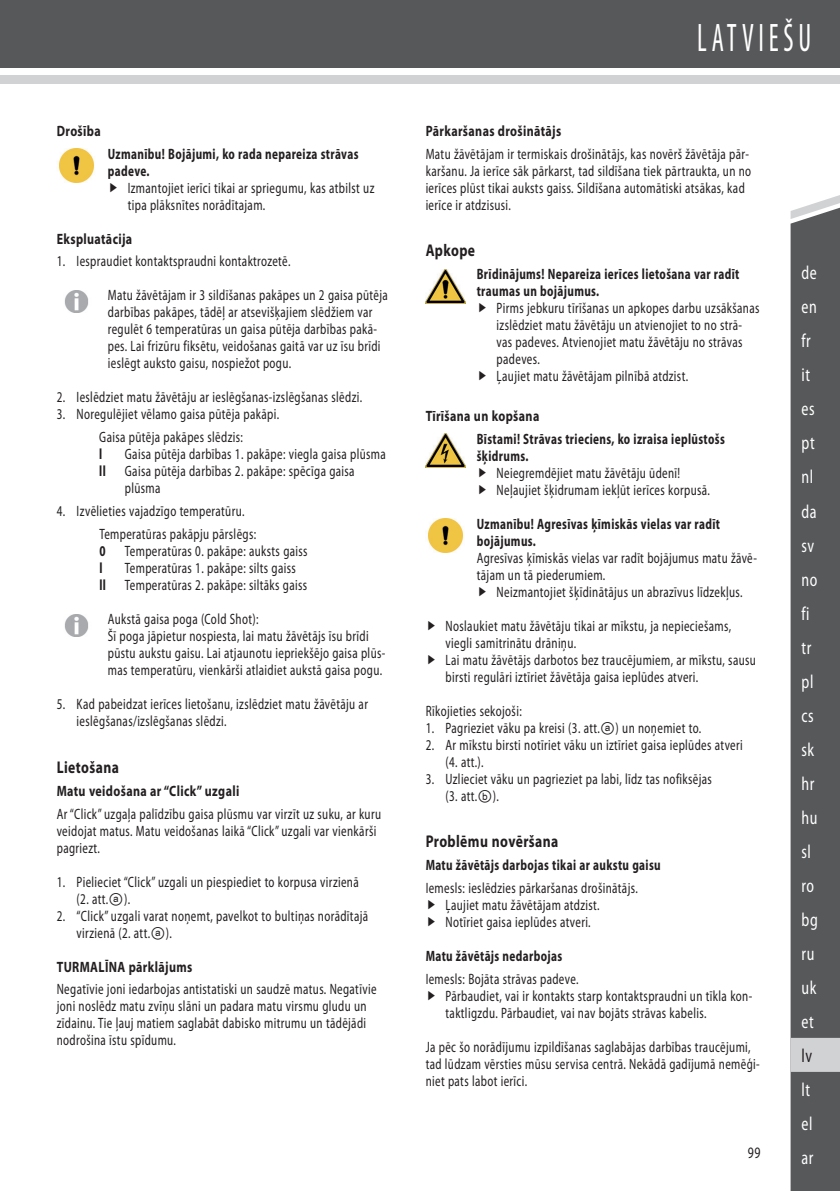
<style>
.page{position:relative;width:840px;height:1191px;background:#fff}
.page>*{position:absolute;margin:0;border:0;box-sizing:border-box;transform-origin:0 0}
.t1{font:condensed 40px "Myriad Pro";letter-spacing:.17em;color:#fff;scale:.7 1}
.t2{font:semi-condensed 19px/34px "Myriad Pro";letter-spacing:.03em;color:#fff;scale:.8 1}
.t3{font:semi-condensed 19px "Myriad Pro";color:#231f20;scale:.8 1}
.t4{font:700 17px "Myriad Pro";letter-spacing:.03em;color:#231f20;scale:.8 1}
.t5{font:semi-condensed 16px "Myriad Pro";color:#231f20;scale:.8 1}
.t6{font:semi-condensed 15px/17px "Myriad Pro";letter-spacing:.03em;color:#231f20;scale:.8 1}
.t7{font:700 semi-condensed 15px/17px "Myriad Pro";letter-spacing:.03em;color:#231f20;scale:.8 1}
.t8{font:700 15px "Myriad Pro";letter-spacing:.03em;color:#231f20;scale:.8 1}
.s1{font-family:"Arial Unicode MS";font-stretch:normal}
</style>
<div class="page">
<div style="left:0;top:0;width:839px;height:67px;background:#57585a"></div>
<div style="left:0;top:75px;width:839px;height:9px;background:#d1d2d4"></div>
<div style="left:790px;top:219px;width:49px;height:972px;background:#57585a"></div>
<svg style="left:790px;top:195px;width:49px;height:24px"></svg>
<div style="left:790px;top:1037px;width:49px;height:34px;background:#d1d2d4"></div>
<img style="left:425px;top:269px;width:40px;height:34px">
<img style="left:425px;top:433px;width:40px;height:34px">
<img style="left:428px;top:518px;width:35px;height:34px">
<img style="left:59px;top:149px;width:35px;height:33px">
<img style="left:64px;top:290px;width:25px;height:23px">
<img style="left:64px;top:614px;width:25px;height:23px">
<p class="t8" style="left:57px;top:123px;width:56px">Drošība</p>
<p class="t7" style="left:108px;top:145px;width:315px">Uzmanību! Bojājumi, ko rada nepareiza strāvas padeve.</p>
<p class="t6" style="left:128px;top:179px;width:310px">Izmantojiet ierīci tikai ar spriegumu, kas atbilst uz tipa plāksnītes norādītajam.</p>
<p class="t8" style="left:57px;top:230px;width:96px">Ekspluatācija</p>
<p class="t6" style="left:57px;top:253px;width:293px">1. Iespraudiet kontaktspraudni kontaktrozetē.</p>
<p class="t6" style="left:108px;top:287px;width:351px">Matu žāvētājam ir 3 sildīšanas pakāpes un 2 gaisa pūtēja darbības pakāpes, tādēļ ar atsevišķajiem slēdžiem var regulēt 6 temperatūras un gaisa pūtēja darbības pakā&shy;pes. Lai frizūru fiksētu, veidošanas gaitā var uz īsu brīdi ieslēgt auksto gaisu, nospiežot pogu.</p>
<p class="t6" style="left:57px;top:389px;width:383px">2. Ieslēdziet matu žāvētāju ar ieslēgšanas-izslēgšanas slēdzi.</p>
<p class="t6" style="left:57px;top:403px;width:279px;line-height:23px;text-align:center">3. Noregulējiet vēlamo gaisa pūtēja pakāpi.<br>Gaisa pūtēja pakāpes slēdzis:</p>
<p class="t7" style="left:99px;top:446px;width:5px">l</p>
<p class="t6" style="left:125px;top:446px;width:327px">Gaisa pūtēja darbības 1. pakāpe: viegla gaisa plūsma</p>
<p class="t7" style="left:99px;top:463px;width:10px">ll</p>
<p class="t6" style="left:125px;top:463px;width:288px">Gaisa pūtēja darbības 2. pakāpe: spēcīga gaisa plūsma</p>
<p class="t6" style="left:99px;top:500px;width:197px;line-height:23px;text-indent:-43px">4. Izvēlieties vajadzīgo temperatūru.<br>Temperatūras pakāpju pārslēgs:</p>
<p class="t7" style="left:99px;top:543px;width:9px">0</p>
<p class="t6" style="left:125px;top:543px;width:230px">Temperatūras 0. pakāpe: auksts gaiss</p>
<p class="t7" style="left:99px;top:560px;width:5px">l</p>
<p class="t6" style="left:125px;top:560px;width:215px">Temperatūras 1. pakāpe: silts gaiss</p>
<p class="t7" style="left:99px;top:577px;width:10px">ll</p>
<p class="t6" style="left:125px;top:577px;width:229px">Temperatūras 2. pakāpe: siltāks gaiss</p>
<p class="t6" style="left:108px;top:611px;width:348px">Aukstā gaisa poga (Cold Shot):<br>Šī poga jāpietur nospiesta, lai matu žāvētājs īsu brīdi pūstu aukstu gaisu. Lai atjaunotu iepriekšējo gaisa plūs&shy;mas temperatūru, vienkārši atlaidiet aukstā gaisa pogu.</p>
<p class="t6" style="left:77px;top:696px;width:365px;text-indent:-20px">5. Kad pabeidzat ierīces lietošanu, izslēdziet matu žāvētāju ar ieslēgšanas/izslēgšanas slēdzi.</p>
<p class="t4" style="left:57px;top:758px;width:79px">Lietošana</p>
<p class="t8" style="left:57px;top:782px;width:229px">Matu veidošana ar “Click” uzgali</p>
<p class="t6" style="left:57px;top:805px;width:406px">Ar “Click” uzgaļa palīdzību gaisa plūsmu var virzīt uz suku, ar kuru veidojat matus. Matu veidošanas laikā “Click” uzgali var vienkārši pagriezt.</p>
<p class="t6" style="left:77px;top:873px;width:354px;text-indent:-20px">1. Pielieciet “Click” uzgali un piespiediet to korpusa virzienā (2. att.<span class="s1">ⓐ</span>).</p>
<p class="t6" style="left:77px;top:907px;width:366px;text-indent:-20px">2. “Click” uzgali varat noņemt, pavelkot to bultiņas norādītajā virzienā (2. att.<span class="s1">ⓐ</span>).</p>
<p class="t8" style="left:57px;top:958px;width:171px">TURMALĪNA pārklājums</p>
<p class="t6" style="left:57px;top:981px;width:401px">Negatīvie joni iedarbojas antistatiski un saudzē matus. Negatīvie joni noslēdz matu zvīņu slāni un padara matu virsmu gludu un zīdainu. Tie ļauj matiem saglabāt dabisko mitrumu un tādējādi nodrošina īstu spīdumu.</p>
<h1 class="t1" style="left:697px;top:16px;width:164px">LATVIEŠU</h1>
<p class="t8" style="left:425px;top:123px;width:171px">Pārkaršanas drošinātājs</p>
<p class="t6" style="left:425px;top:145px;width:408px">Matu žāvētājam ir termiskais drošinātājs, kas novērš žāvētāja pār&shy;karšanu. Ja ierīce sāk pārkarst, tad sildīšana tiek pārtraukta, un no ierīces plūst tikai auksts gaiss. Sildīšana automātiski atsākas, kad ierīce ir atdzisusi.</p>
<p class="t4" style="left:425px;top:241px;width:63px">Apkope</p>
<p class="t7" style="left:476px;top:266px;width:330px">Brīdinājums! Nepareiza ierīces lietošana var radīt traumas un bojājumus.</p>
<p class="t6" style="left:496px;top:300px;width:330px">Pirms jebkuru tīrīšanas un apkopes darbu uzsākšanas izslēdziet matu žāvētāju un atvienojiet to no strā&shy;vas padeves. Atvienojiet matu žāvētāju no strāvas padeves.<br>Ļaujiet matu žāvētājam pilnībā atdzist.</p>
<p class="t8" style="left:425px;top:407px;width:143px">Tīrīšana un kopšana</p>
<p class="t7" style="left:476px;top:430px;width:311px">Bīstami! Strāvas trieciens, ko izraisa ieplūstošs šķidrums.</p>
<p class="t6" style="left:496px;top:464px;width:268px">Neiegremdējiet matu žāvētāju ūdenī!<br>Neļaujiet šķidrumam iekļūt ierīces korpusā.</p>
<p class="t7" style="left:476px;top:515px;width:305px">Uzmanību! Agresīvas ķīmiskās vielas var radīt bojājumus.</p>
<p class="t6" style="left:476px;top:549px;width:351px">Agresīvas ķīmiskās vielas var radīt bojājumus matu žāvē&shy;tājam un tā piederumiem.</p>
<p class="t6" style="left:496px;top:583px;width:309px">Neizmantojiet šķīdinātājus un abrazīvus līdzekļus.</p>
<p class="t6" style="left:445px;top:617px;width:389px">Noslaukiet matu žāvētāju tikai ar mīkstu, ja nepieciešams, viegli samitrinātu drāniņu.<br>Lai matu žāvētājs darbotos bez traucējumiem, ar mīkstu, sausu birsti regulāri iztīriet žāvētāja gaisa ieplūdes atveri.</p>
<p class="t6" style="left:425px;top:702px;width:121px">Rīkojieties sekojoši:</p>
<p class="t6" style="left:425px;top:719px;width:346px">1. Pagrieziet vāku pa kreisi (3. att.<span class="s1">ⓐ</span>) un noņemiet to.</p>
<p class="t6" style="left:445px;top:736px;width:373px;text-indent:-20px">2. Ar mīkstu birsti notīriet vāku un iztīriet gaisa ieplūdes atveri (4. att.).</p>
<p class="t6" style="left:445px;top:770px;width:334px;text-indent:-20px">3. Uzlieciet vāku un pagrieziet pa labi, līdz tas nofiksējas (3. att.<span class="s1">ⓑ</span>).</p>
<p class="t4" style="left:425px;top:832px;width:167px">Problēmu novēršana</p>
<p class="t7" style="left:425px;top:856px;width:295px">Matu žāvētājs darbojas tikai ar aukstu gaisu</p>
<p class="t6" style="left:445px;top:879px;width:242px;text-indent:-20px">Iemesls: ieslēdzies pārkaršanas drošinātājs.<br>Ļaujiet matu žāvētājam atdzist.<br>Notīriet gaisa ieplūdes atveri.</p>
<p class="t7" style="left:425px;top:947px;width:172px">Matu žāvētājs nedarbojas</p>
<p class="t6" style="left:445px;top:970px;width:384px;text-indent:-20px">Iemesls: Bojāta strāvas padeve.<br>Pārbaudiet, vai ir kontakts starp kontaktspraudni un tīkla kon&shy;taktligzdu. Pārbaudiet, vai nav bojāts strāvas kabelis.</p>
<p class="t6" style="left:425px;top:1038px;width:419px">Ja pēc šo norādījumu izpildīšanas saglabājas darbības traucējumi, tad lūdzam vērsties mūsu servisa centrā. Nekādā gadījumā nemēģi&shy;niet pats labot ierīci.</p>
<p class="t5" style="left:747px;top:1143px;width:17px">99</p>
<p class="t2" style="left:801px;top:256px;width:22px">de en fr it es pt nl da sv no fi tr pl cs sk hr hu sl ro bg ru uk et</p>
<p class="t3" style="left:801px;top:1045px;width:15px">lv</p>
<p class="t2" style="left:801px;top:1073px;width:16px">lt el ar</p>
</div>
